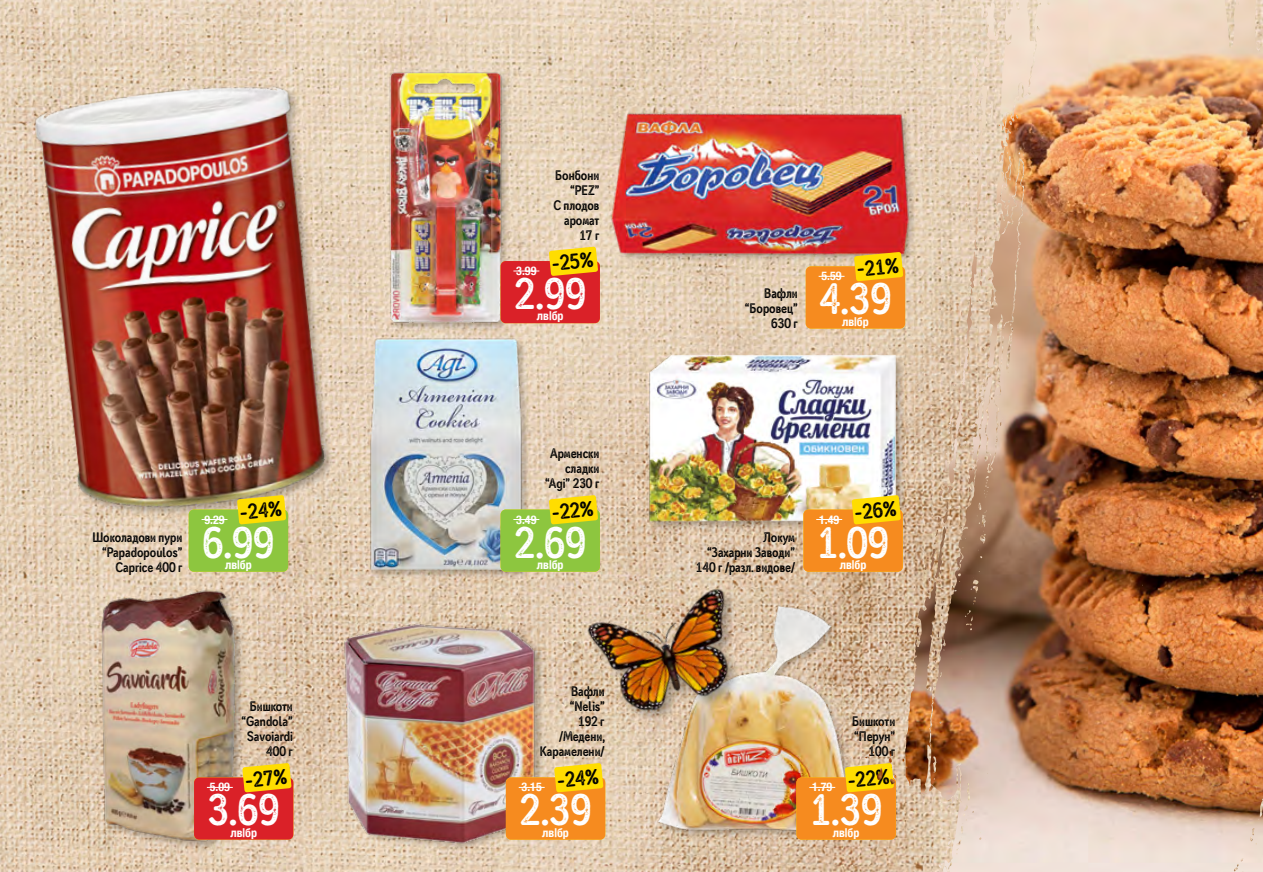
<style>
.page{position:relative;width:1263px;height:872px;background:#fff}
.page>*{position:absolute;margin:0;border:0;box-sizing:border-box;transform-origin:0 0}
.t1{font:700 condensed 43.2px "Mozzart Rough";color:#fff}
.t2{font:700 condensed 21px "Mozzart Rough";color:#000}
.t3{font:700 condensed 13.5px/15px "Mozzart Rough";color:#000;text-align:right}
.t4{font:700 condensed 12px "Helvetica Neue";color:#fff}
</style>
<div class="page">
<img style="left:0;top:0;width:1263px;height:872px">
<img style="left:20px;top:71px;width:327px;height:453px">
<svg style="left:189px;top:495px;width:99px;height:77px;background:#a2c43c"></svg>
<div style="left:369px;top:337px;width:162px;height:242px;background:#000;opacity:.25"></div>
<img style="left:367px;top:333px;width:158px;height:241px">
<svg style="left:501px;top:495px;width:99px;height:77px;background:#a9ca44"></svg>
<img style="left:639px;top:346px;width:265px;height:184px">
<svg style="left:803px;top:495px;width:100px;height:77px;background:#f5a02a"></svg>
<div style="left:610px;top:112px;width:308px;height:151px;background:#000;opacity:.25"></div>
<img style="left:608px;top:107px;width:305px;height:154px">
<svg style="left:806px;top:252px;width:99px;height:76px;background:#f39a27"></svg>
<div style="left:100px;top:589px;width:145px;height:262px;background:#000;opacity:.25"></div>
<img style="left:83px;top:586px;width:171px;height:258px">
<svg style="left:194px;top:763px;width:99px;height:76px;background:#db4d2c"></svg>
<div style="left:344px;top:621px;width:201px;height:231px;background:#000;opacity:.25"></div>
<img style="left:342px;top:620px;width:196px;height:225px">
<svg style="left:506px;top:763px;width:99px;height:76px;background:#f39c27"></svg>
<img style="left:652px;top:598px;width:208px;height:236px">
<svg style="left:796px;top:763px;width:100px;height:76px;background:#f39b24"></svg>
<div style="left:388px;top:70px;width:122px;height:262px;background:#000;opacity:.25"></div>
<img style="left:383px;top:65px;width:124px;height:263px">
<svg style="left:501px;top:246px;width:99px;height:77px;background:#e15433"></svg>
<img style="left:1018px;top:0;width:221px;height:95px">
<img style="left:574px;top:557px;width:186px;height:187px">
<p class="t3" style="left:92px;top:529px;width:92px">Шоколадови пури “Papadopoulоs”<br>Caprice 400 г</p>
<h2 class="t2" style="left:239px;top:500px;width:43px;rotate:-5deg">-24%</h2>
<p class="t4" style="left:204px;top:509px;width:22px">9.29</p>
<h1 class="t1" style="left:202px;top:516px;width:74px">6.99</h1>
<p class="t4" style="left:225px;top:554px;width:28px">лв|бр</p>
<p class="t3" style="left:241px;top:699px;width:53px">Бишкоти “Gandola”<br>Savoiardi<br>400 г</p>
<h2 class="t2" style="left:244px;top:767px;width:43px;rotate:-5deg">-27%</h2>
<p class="t4" style="left:210px;top:777px;width:22px">5.09</p>
<h1 class="t1" style="left:208px;top:784px;width:74px">3.69</h1>
<p class="t4" style="left:230px;top:822px;width:28px">лв|бр</p>
<p class="t3" style="left:553px;top:167px;width:47px">Бонбони “PEZ”<br>С плодов аромат<br>17 г</p>
<h2 class="t2" style="left:551px;top:251px;width:43px;rotate:-5deg">-25%</h2>
<p class="t4" style="left:516px;top:261px;width:22px">3.99</p>
<h1 class="t1" style="left:514px;top:268px;width:74px">2.99</h1>
<p class="t4" style="left:537px;top:306px;width:28px">лв|бр</p>
<p class="t3" style="left:745px;top:285px;width:55px">Вафли “Боровец”<br>630 г</p>
<h2 class="t2" style="left:856px;top:256px;width:43px;rotate:-5deg">-21%</h2>
<p class="t4" style="left:821px;top:266px;width:22px">5.59</p>
<h1 class="t1" style="left:819px;top:273px;width:74px">4.39</h1>
<p class="t4" style="left:842px;top:311px;width:28px">лв|бр</p>
<p class="t3" style="left:545px;top:446px;width:56px">Арменски сладки “Agi” 230 г</p>
<h2 class="t2" style="left:551px;top:500px;width:43px;rotate:-5deg">-22%</h2>
<p class="t4" style="left:516px;top:509px;width:22px">3.49</p>
<h1 class="t1" style="left:514px;top:516px;width:74px">2.69</h1>
<p class="t4" style="left:537px;top:554px;width:28px">лв|бр</p>
<p class="t3" style="left:696px;top:529px;width:101px">Локум<br>“Захарни Заводи”<br>140 г /разл. видове/</p>
<h2 class="t2" style="left:853px;top:500px;width:43px;rotate:-5deg">-26%</h2>
<p class="t4" style="left:819px;top:509px;width:22px">1.49</p>
<h1 class="t1" style="left:817px;top:516px;width:74px">1.09</h1>
<p class="t4" style="left:840px;top:554px;width:28px">лв|бр</p>
<p class="t3" style="left:540px;top:684px;width:67px">Вафли “Nelis”<br>192 г /Медени,<br>Карамелени/</p>
<p class="t3" style="left:852px;top:714px;width:45px">Бишкоти “Перун”<br>100 г</p>
<h2 class="t2" style="left:556px;top:767px;width:43px;rotate:-5deg">-24%</h2>
<p class="t4" style="left:522px;top:777px;width:22px">3.15</p>
<h1 class="t1" style="left:520px;top:784px;width:74px">2.39</h1>
<p class="t4" style="left:542px;top:822px;width:28px">лв|бр</p>
<h2 class="t2" style="left:847px;top:767px;width:43px;rotate:-5deg">-22%</h2>
<p class="t4" style="left:812px;top:777px;width:22px">1.79</p>
<h1 class="t1" style="left:810px;top:784px;width:74px">1.39</h1>
<p class="t4" style="left:833px;top:822px;width:28px">лв|бр</p>
</div>
